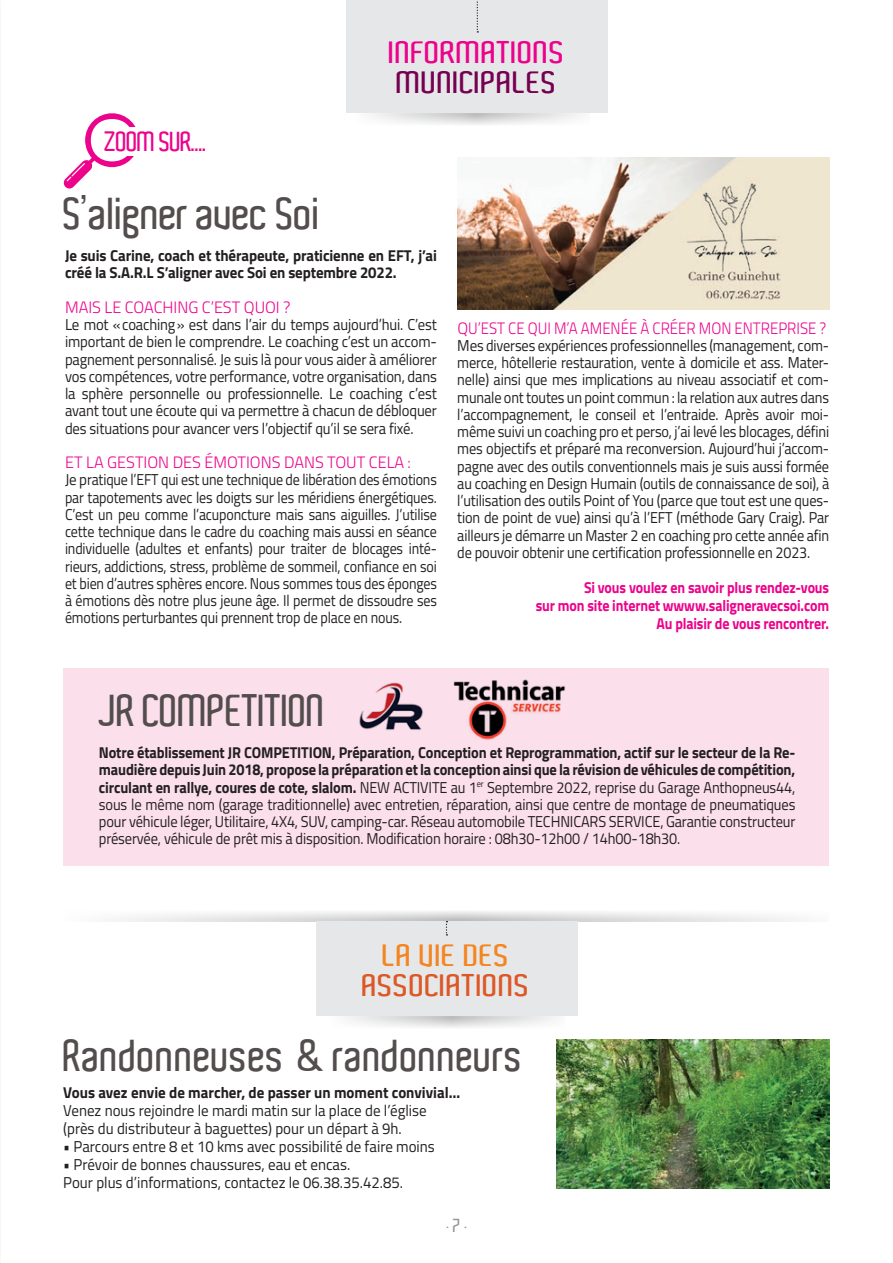
<style>
.page{position:relative;width:893px;height:1263px;background:#fff}
.page>*{position:absolute;margin:0;border:0;box-sizing:border-box;transform-origin:0 0}
.t1{font:600 43.5px "Aldo";letter-spacing:-.02em;color:#534e4d}
.t2{font:600 43.5px "Aldo";color:#534e4d}
.t3{font:600 30px "Aldo";color:#ed028c;scale:1.2 1}
.t4{font:600 30px "Aldo";color:#dd5827;scale:1.2 1}
.t5{font:600 30px "Aldo";color:#760051;scale:1.2 1}
.t6{font:600 30px "Aldo";color:#f58520;scale:1.2 1}
.t7{font:600 26.7px "Aldo";letter-spacing:-.04em;color:#ed028c}
.t8{font:300 16.5px "Titillium";color:#ed028c}
.t9{font:15.75px/17.2px "Titillium Web";letter-spacing:-.01em;color:#231f20;text-align:justify;scale:.95 1}
.t10{font:15.75px/17.2px "Titillium Web";letter-spacing:-.01em;color:#231f20;text-align:justify;scale:.92 1}
.t11{font:15.75px/18px "Titillium";color:#231f20;scale:.95 1}
.t12{font:700 15.75px/18px "Titillium";letter-spacing:-.01em;color:#ed028c;text-align:right;scale:.89 1}
.t13{font:700 15.75px/17.2px "Titillium Web";letter-spacing:-.01em;color:#231f20;scale:.95 1}
.t14{font:700 15.75px "Titillium";color:#231f20;scale:.95 1}
.t15{font:600 10.5px "Aldo";color:#939598}
.s1{font-weight:700}
.s2{font-size:18px}
</style>
<div class="page">
<div style="left:64px;top:668px;width:765px;height:197px;background:#fbdfeb"></div>
<hr style="left:0;top:0;width:1px;height:341px;background:#e8e4dd">
<hr style="left:0;top:931px;width:1px;height:332px;background:#e8e4dd">
<svg style="left:371px;top:113px;width:209px;height:12px"></svg>
<div style="left:346px;top:0;width:262px;height:113px;background:#e6e7e9"></div>
<svg style="left:477px;top:1px;width:1px;height:32px"></svg>
<svg style="left:114px;top:911px;width:683px;height:10px"></svg>
<svg style="left:63px;top:113px;width:73px;height:75px"></svg>
<div style="left:105px;top:127px;width:115px;height:28px;background:#fff"></div>
<img style="left:359px;top:682px;width:64px;height:48px">
<img style="left:457px;top:158px;width:372px;height:151px">
<img style="left:453px;top:679px;width:112px;height:61px">
<img style="left:557px;top:1040px;width:272px;height:148px">
<svg style="left:346px;top:1016px;width:210px;height:12px"></svg>
<div style="left:315px;top:921px;width:262px;height:95px;background:#e6e7e9"></div>
<h3 class="t7" style="left:105px;top:126px;width:105px">ZOOM SUR….</h3>
<h1 class="t1" style="left:64px;top:189px;width:259px">S’aligner avec Soi</h1>
<h2 class="t3" style="left:389px;top:35px;width:148px">INFORMATIONS</h2>
<h2 class="t5" style="left:397px;top:65px;width:135px">MUNICIPALES</h2>
<p class="t13" style="left:65px;top:246px;width:393px">Je suis Carine, coach et thérapeute, praticienne en EFT, j’ai créé la S.A.R.L S’aligner avec Soi en septembre 2022.</p>
<p class="t8" style="left:65px;top:295px;width:227px">MAIS LE COACHING C’EST QUOI ?</p>
<p class="t9" style="left:65px;top:315px;width:393px">Le mot «coaching» est dans l’air du temps aujourd’hui. C’est important de bien le comprendre. Le coaching c’est un accom&shy;pagnement personnalisé. Je suis là pour vous aider à améliorer vos compétences, votre performance, votre organisation, dans la sphère personnelle ou professionnelle. Le coaching c’est avant tout une écoute qui va permettre à chacun de débloquer des situations pour avancer vers l’objectif qu’il se sera fixé.</p>
<p class="t8" style="left:65px;top:450px;width:347px">ET LA GESTION DES ÉMOTIONS DANS TOUT CELA :</p>
<p class="t9" style="left:65px;top:470px;width:393px">Je pratique l’EFT qui est une technique de libération des émotions par tapotements avec les doigts sur les méridiens énergétiques.<br>C’est un peu comme l’acuponcture mais sans aiguilles. J’utilise cette technique dans le cadre du coaching mais aussi en séance individuelle (adultes et enfants) pour traiter de blocages inté&shy;rieurs, addictions, stress, problème de sommeil, confiance en soi et bien d’autres sphères encore. Nous sommes tous des éponges à émotions dès notre plus jeune âge. Il permet de dissoudre ses émotions perturbantes qui prennent trop de place en nous.</p>
<p class="t8" style="left:457px;top:316px;width:370px">QU’EST CE QUI M’A AMENÉE À CRÉER MON ENTREPRISE ?</p>
<p class="t9" style="left:457px;top:336px;width:393px">Mes diverses expériences professionnelles (management, com&shy;merce, hôtellerie restauration, vente à domicile et ass. Mater&shy;nelle) ainsi que mes implications au niveau associatif et com&shy;munale ont toutes un point commun : la relation aux autres dans l’accompagnement, le conseil et l’entraide. Après avoir moi&shy;même suivi un coaching pro et perso, j’ai levé les blocages, défini mes objectifs et préparé ma reconversion. Aujourd’hui j’accom&shy;pagne avec des outils conventionnels mais je suis aussi formée au coaching en Design Humain (outils de connaissance de soi), à l’utilisation des outils Point of You (parce que tout est une ques&shy;tion de point de vue) ainsi qu’à l’EFT (méthode Gary Craig). Par ailleurs je démarre un Master 2 en coaching pro cette année afin de pouvoir obtenir une certification professionnelle en 2023.</p>
<p class="t12" style="left:536px;top:578px;width:331px">Si vous voulez en savoir plus rendez-vous<br>sur mon site internet wwww.saligneravecsoi.com<br>Au plaisir de vous rencontrer.</p>
<h1 class="t1" style="left:99px;top:686px;width:229px">JR COMPETITION</h1>
<p class="t10" style="left:99px;top:743px;width:758px"><span class="s1">Notre établissement JR COMPETITION, Préparation, Conception et Reprogrammation, actif sur le secteur de la Re&shy;maudière depuis Juin 2018, propose la préparation et la conception ainsi que la révision de véhicules de compétition, circulant en rallye, coures de cote, slalom.</span> NEW ACTIVITE au 1<sup>er</sup> Septembre 2022, reprise du Garage Anthopneus44, sous le même nom (garage traditionnelle) avec entretien, réparation, ainsi que centre de montage de pneumatiques pour véhicule léger, Utilitaire, 4X4, SUV, camping-car. Réseau automobile TECHNICARS SERVICE, Garantie constructeur préservée, véhicule de prêt mis à disposition. Modification horaire : 08h30-12h00 / 14h00-18h30.</p>
<h2 class="t6" style="left:383px;top:938px;width:108px">LA VIE DES</h2>
<h2 class="t4" style="left:362px;top:968px;width:142px">ASSOCIATIONS</h2>
<h1 class="t2" style="left:64px;top:1032px;width:461px">Randonneuses &amp; randonneurs</h1>
<p class="t14" style="left:63px;top:1081px;width:419px">Vous avez envie de marcher, de passer un moment convivial…</p>
<p class="t11" style="left:63px;top:1101px;width:384px">Venez nous rejoindre le mardi matin sur la place de l’église (près du distributeur à baguettes) pour un départ à 9h.</p>
<p class="t11" style="left:63px;top:1137px;width:393px">• Parcours entre 8 et 10 kms avec possibilité de faire moins</p>
<p class="t11" style="left:63px;top:1155px;width:359px">• Prévoir de bonnes chaussures, eau et encas.<br>Pour plus d’informations, contactez le 06.38.35.42.85.</p>
<p class="t15" style="left:447px;top:1220px;width:22px">• <span class="s2">7</span> •</p>
</div>
